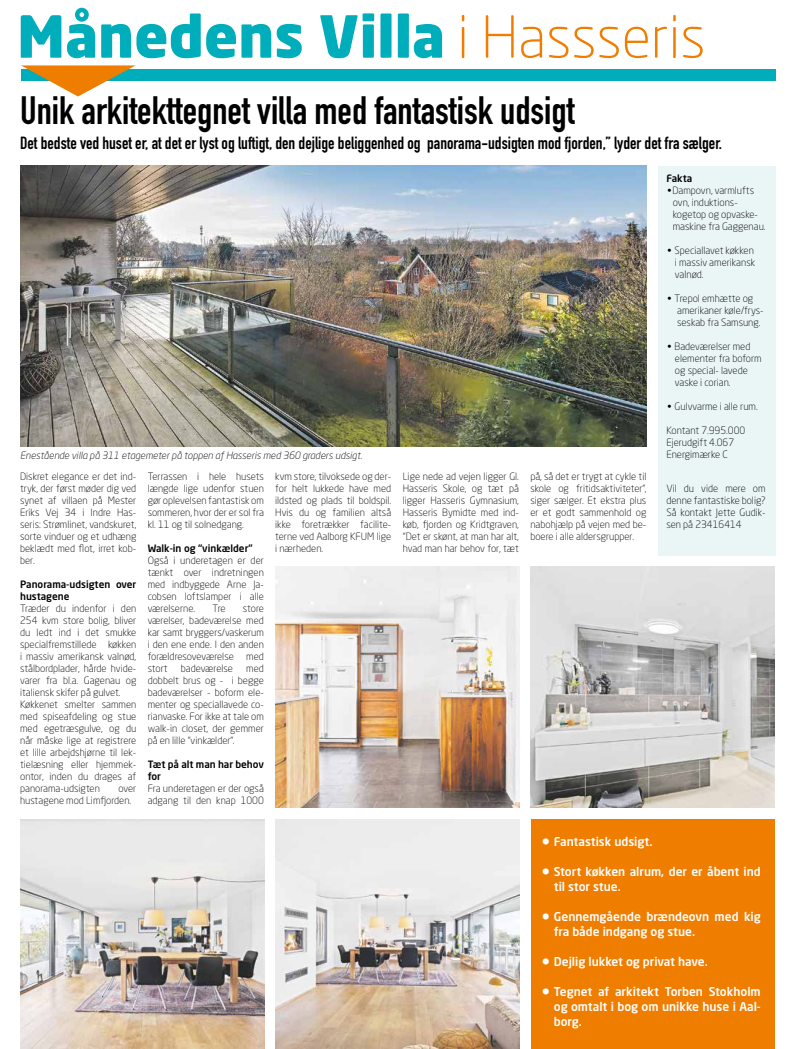
<style>
.page{position:relative;width:794px;height:1049px;background:#fff}
.page>*{position:absolute;margin:0;border:0;box-sizing:border-box;transform-origin:0 0}
.t1{font:900 57.2px "Neo Sans W1 G";color:#00adba}
.t2{font:700 39px "DIN Condensed";color:#000}
.t3{font:500 20px/30px "ITC Avant Garde Pro";color:#fff}
.t4{font:700 17.4px "DIN Condensed";color:#000}
.t5{font:500 12px/15px "Neo Sans W1 G";color:#fff}
.t6{font:300 10px/12px "Neo Sans W1 G";color:#000;text-align:justify}
.t7{font:500 10px/12px "Neo Sans W1 G";color:#000}
.t8{font:italic 300 10px "Neo Sans W1 G";color:#000}
.s1{font-weight:300;color:#ef7d00}
.s2{font-family:"ITC Avant Garde Pro";font-weight:500}
</style>
<div class="page">
<div style="left:658px;top:166px;width:117px;height:389px;background:#eaf5f5"></div>
<img style="left:20px;top:166px;width:626px;height:280px">
<img style="left:20px;top:819px;width:244px;height:229px">
<img style="left:275px;top:567px;width:244px;height:241px">
<img style="left:275px;top:820px;width:244px;height:229px">
<img style="left:530px;top:567px;width:244px;height:240px">
<div style="left:21px;top:70px;width:754px;height:11px;background:#00adba"></div>
<svg style="left:21px;top:65px;width:114px;height:32px"></svg>
<div style="left:530px;top:820px;width:244px;height:229px;background:#ef7d00"></div>
<h1 class="t1" style="left:17px;top:-1px;width:690px">Månedens Villa <span class="s1">i Hassseris</span></h1>
<h2 class="t2" style="left:20px;top:84px;width:556px">Unik arkitekttegnet villa med fantastisk udsigt</h2>
<h3 class="t4" style="left:20px;top:132px;width:703px">Det bedste ved huset er, at det er lyst og luftigt, den dejlige beliggenhed og panorama-udsigten mod fjorden,” lyder det fra sælger.</h3>
<p class="t8" style="left:20px;top:449px;width:344px">Enestående villa på 311 etagemeter på toppen af Hasseris med 360 graders udsigt.</p>
<p class="t6" style="left:20px;top:470px;width:118px">Diskret elegance er det ind&shy;tryk, der først møder dig ved synet af villaen på Mester Eriks Vej 34 i Indre Has&shy;seris: Strømlinet, vandskuret, sorte vinduer og et udhæng beklædt med flot, irret kob&shy;ber.</p>
<p class="t7" style="left:20px;top:578px;width:118px">Panorama-udsigten over hustagene</p>
<p class="t6" style="left:20px;top:602px;width:118px;text-align:left">Træder du indenfor i den<br>254 kvm store bolig, bliver du ledt ind i det smukke specialfremstillede køkken i massiv amerikansk valnød, stålbordplader, hårde hvide&shy;varer fra bl.a. Gagenau og italiensk skifer på gulvet.<br>Køkkenet smelter sammen med spiseafdeling og stue med egetræsgulve, og du når måske lige at registrere et lille arbejdshjørne til lek&shy;tielæsning eller hjemmek&shy;ontor, inden du drages af panorama-udsigten</p>
<p class="t6" style="left:20px;top:782px;width:118px;text-indent:98px">over hustagene mod Limfjorden.</p>
<p class="t6" style="left:148px;top:470px;width:118px">Terrassen i hele husets længde lige udenfor stuen gør oplevelsen fantastisk om sommeren, hvor der er sol fra kl. 11 og til solnedgang.</p>
<p class="t7" style="left:148px;top:542px;width:106px">Walk-in og “vinkælder”</p>
<p class="t6" style="left:148px;top:554px;width:118px">Også i underetagen er der tænkt over indretningen med indbyggede Arne Ja&shy;cobsen loftslamper i alle værelserne.</p>
<p class="t6" style="left:212px;top:602px;width:15px">Tre</p>
<p class="t6" style="left:148px;top:602px;width:118px;text-indent:95px">store værelser, badeværelse med kar samt bryggers/vaskerum i den ene ende. I den anden forældresoveværelse med stort</p>
<p class="t6" style="left:148px;top:662px;width:118px;text-indent:99px">med dobbelt brus og - i begge badeværelser - boform ele&shy;menter og speciallavede co&shy;rianvaske. For ikke at tale om walk-in closet, der gemmer på en lille “vinkælder”.</p>
<p class="t7" style="left:148px;top:758px;width:118px">Tæt på alt man har behov for</p>
<p class="t6" style="left:148px;top:782px;width:118px">Fra underetagen er der også adgang til den knap 1000</p>
<p class="t6" style="left:181px;top:662px;width:54px">badeværelse</p>
<p class="t6" style="left:275px;top:470px;width:118px">kvm store, tilvoksede og der&shy;for helt lukkede have med ildsted og plads til boldspil.<br>Hvis du og familien altså ikke foretrækker facilite&shy;terne ved Aalborg KFUM lige i nærheden.</p>
<p class="t6" style="left:403px;top:470px;width:118px">Lige nede ad vejen ligger Gl.<br>Hasseris Skole, og tæt på ligger Hasseris Gymnasium, Hasseris Bymidte med ind&shy;køb, fjorden og Kridtgraven, “Det er skønt, at man har alt, hvad man har behov for, tæt</p>
<p class="t6" style="left:530px;top:470px;width:118px">på, så det er trygt at cykle til skole og fritidsaktiviteter”, siger sælger. Et ekstra plus er et godt sammenhold og nabohjælp på vejen med be&shy;boere i alle aldersgrupper.</p>
<p class="t7" style="left:666px;top:172px;width:27px">Fakta</p>
<p class="t6" style="left:673px;top:184px;width:94px;text-align:left;text-indent:-6px"><span class="s2">•</span>Dampovn, varmlufts ovn, induktions&shy;kogetop og opvaske&shy;maskine fra Gaggenau.</p>
<p class="t6" style="left:675px;top:244px;width:82px;text-align:left;text-indent:-9px"><span class="s2">•</span> Speciallavet køkken i massiv amerikansk valnød.</p>
<p class="t6" style="left:677px;top:292px;width:88px;text-align:left;text-indent:-11px"><span class="s2">•</span> Trepol emhætte og amerikaner køle/frys&shy;seskab fra Samsung.</p>
<p class="t6" style="left:675px;top:340px;width:88px;text-align:left;text-indent:-9px"><span class="s2">•</span> Badeværelser med elementer fra boform og special- lavede vaske i corian.</p>
<p class="t6" style="left:666px;top:400px;width:93px"><span class="s2">•</span> Gulvvarme i alle rum.</p>
<p class="t6" style="left:666px;top:424px;width:80px;text-align:left">Kontant 7.995.000<br>Ejerudgift 4.067<br>Energimærke C</p>
<p class="t6" style="left:666px;top:482px;width:101px">Vil du vide mere om denne fantastiske bolig?<br>Så kontakt Jette Gudik&shy;sen på 23416414</p>
<p class="t5" style="left:554px;top:834px;width:100px">Fantastisk udsigt.</p>
<p class="t5" style="left:554px;top:864px;width:208px">Stort køkken alrum, der er åbent ind til stor stue.</p>
<p class="t5" style="left:554px;top:909px;width:208px">Gennemgående brændeovn med kig fra både indgang og stue.</p>
<p class="t5" style="left:554px;top:954px;width:155px">Dejlig lukket og privat have.</p>
<p class="t5" style="left:554px;top:984px;width:208px;text-align:justify">Tegnet af arkitekt Torben Stokholm og omtalt i bog om unikke huse i Aal&shy;borg.</p>
<h3 class="t3" style="left:540px;top:826px;width:14px">• •</h3>
<h3 class="t3" style="left:540px;top:901px;width:14px">•</h3>
<h3 class="t3" style="left:540px;top:946px;width:14px">• •</h3>
</div>
